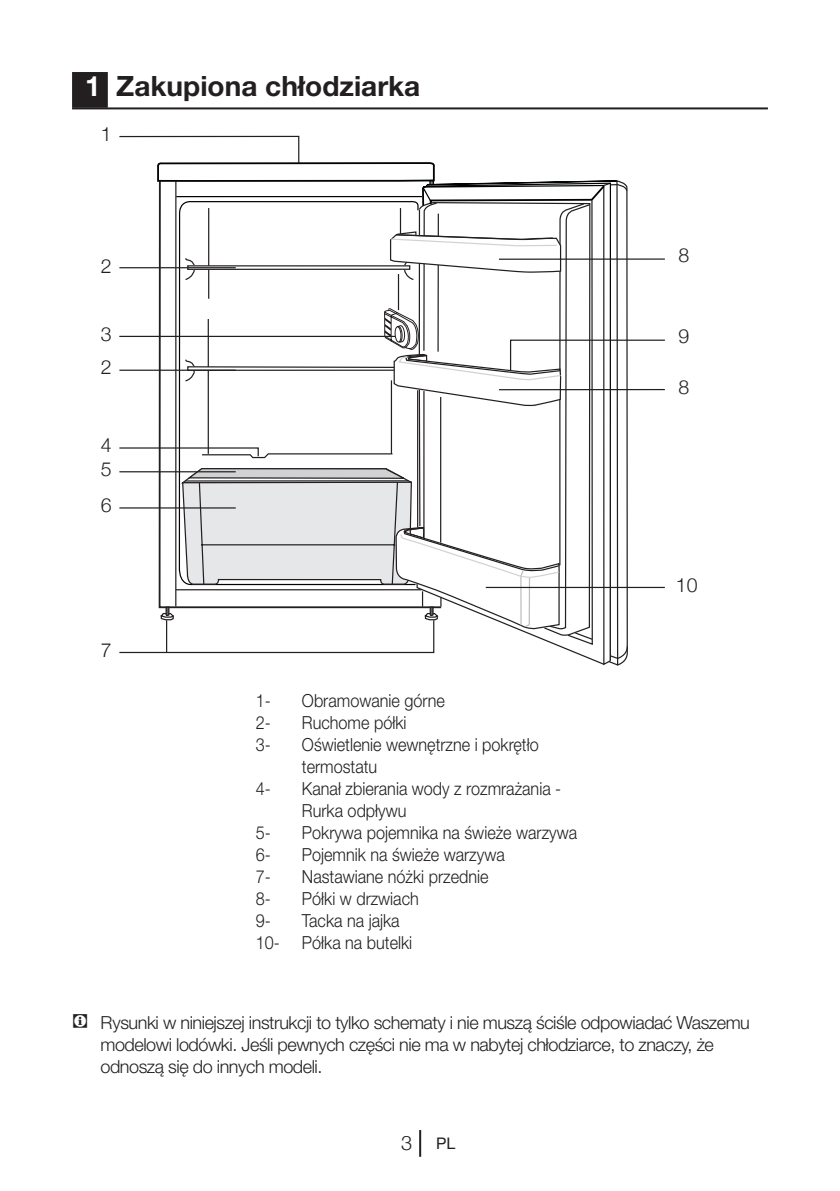
<style>
.page{position:relative;width:840px;height:1191px;background:#fff}
.page>*{position:absolute;margin:0;border:0;box-sizing:border-box;transform-origin:0 0}
.Unite_Baslik__14pt-B{font:700 28px "Helvetica Neue LT Pro";color:#231f20}
.t1{font:300 19.6px/33.4px "Helvetica Neue";color:#231f20}
.Tabli_girinti{font:300 18px/22px "Helvetica Neue LT Pro";color:#231f20;scale:.9 1}
.Girintili_Yazi__10pt{font:300 18px/22px "Helvetica Neue LT Pro";letter-spacing:-.025em;color:#231f20}
.t2{font:16px "Helvetica Neue";color:#231f20}
.s1{color:#fff}
.s2{font-family:"ZIWARNUN";font-weight:400;font-size:20px}
.s3{font-weight:300;font-size:20px}
</style>
<div class="page">
<hr style="left:419px;top:1130px;width:2px;height:26px;background:#231f20">
<div style="left:73px;top:73px;width:34px;height:34px;background:#231f20"></div>
<div style="left:72px;top:72px;width:36px;height:36px;border:2px solid #231f20"></div>
<hr style="left:72px;top:107px;width:695px;height:2px;background:#231f20">
<svg style="left:119px;top:135px;width:546px;height:531px"></svg>
<hr style="left:119px;top:267px;width:116px;height:1px;background:#231f20">
<hr style="left:485px;top:587px;width:179px;height:1px;background:#231f20">
<hr style="left:498px;top:389px;width:166px;height:1px;background:#231f20">
<hr style="left:119px;top:471px;width:116px;height:1px;background:#231f20">
<hr style="left:119px;top:369px;width:116px;height:2px;background:#231f20">
<p class="Unite_Baslik__14pt-B" style="left:85px;top:69px;width:336px"><span class="s1">1</span> Zakupiona chłodziarka</p>
<p class="t1" style="left:101px;top:117px;width:12px">1</p>
<p class="t1" style="left:101px;top:249px;width:12px">2</p>
<p class="t1" style="left:101px;top:317px;width:12px">3<br>2</p>
<p class="t1" style="left:101px;top:428px;width:12px">4</p>
<p class="t1" style="left:101px;top:450px;width:12px;line-height:36.2px">5<br>6</p>
<p class="t1" style="left:101px;top:632px;width:12px">7</p>
<p class="Tabli_girinti" style="left:256px;top:689px;width:18px">1-</p>
<p class="Tabli_girinti" style="left:302px;top:689px;width:160px">Obramowanie górne</p>
<p class="Tabli_girinti" style="left:256px;top:711px;width:18px">2-</p>
<p class="Tabli_girinti" style="left:302px;top:711px;width:118px">Ruchome półki</p>
<p class="Tabli_girinti" style="left:256px;top:733px;width:18px">3-</p>
<p class="Tabli_girinti" style="left:302px;top:733px;width:264px">Oświetlenie wewnętrzne i pokrętło termostatu</p>
<p class="Tabli_girinti" style="left:256px;top:777px;width:18px">4-</p>
<p class="Tabli_girinti" style="left:302px;top:777px;width:289px">Kanał zbierania wody z rozmrażania -<br>Rurka odpływu</p>
<p class="Tabli_girinti" style="left:256px;top:821px;width:18px">5-</p>
<p class="Tabli_girinti" style="left:302px;top:821px;width:307px">Pokrywa pojemnika na świeże warzywa</p>
<p class="Tabli_girinti" style="left:256px;top:843px;width:18px">6-</p>
<p class="Tabli_girinti" style="left:302px;top:843px;width:227px">Pojemnik na świeże warzywa</p>
<p class="Tabli_girinti" style="left:256px;top:865px;width:18px">7-</p>
<p class="Tabli_girinti" style="left:302px;top:865px;width:209px">Nastawiane nóżki przednie</p>
<p class="Tabli_girinti" style="left:256px;top:887px;width:18px">8-</p>
<p class="Tabli_girinti" style="left:302px;top:887px;width:131px">Półki w drzwiach</p>
<p class="Tabli_girinti" style="left:256px;top:909px;width:18px">9-</p>
<p class="Tabli_girinti" style="left:302px;top:909px;width:110px">Tacka na jajka</p>
<p class="Tabli_girinti" style="left:256px;top:931px;width:175px">10- Półka na butelki</p>
<p class="t1" style="left:678px;top:238px;width:12px">8</p>
<p class="t1" style="left:678px;top:319px;width:12px">9</p>
<p class="t1" style="left:678px;top:370px;width:12px">8</p>
<p class="t1" style="left:675px;top:568px;width:23px">10</p>
<p class="Girintili_Yazi__10pt" style="left:100px;top:1011px;width:650px;text-indent:-28px"><span class="s2">C</span> Rysunki w niniejszej instrukcji to tylko schematy i nie muszą ściśle odpowiadać Waszemu modelowi lodówki. Jeśli pewnych części nie ma w nabytej chłodziarce, to znaczy, że odnoszą się do innych modeli.</p>
<p class="t2" style="left:401px;top:1133px;width:56px"><span class="s3">3</span> PL</p>
</div>
